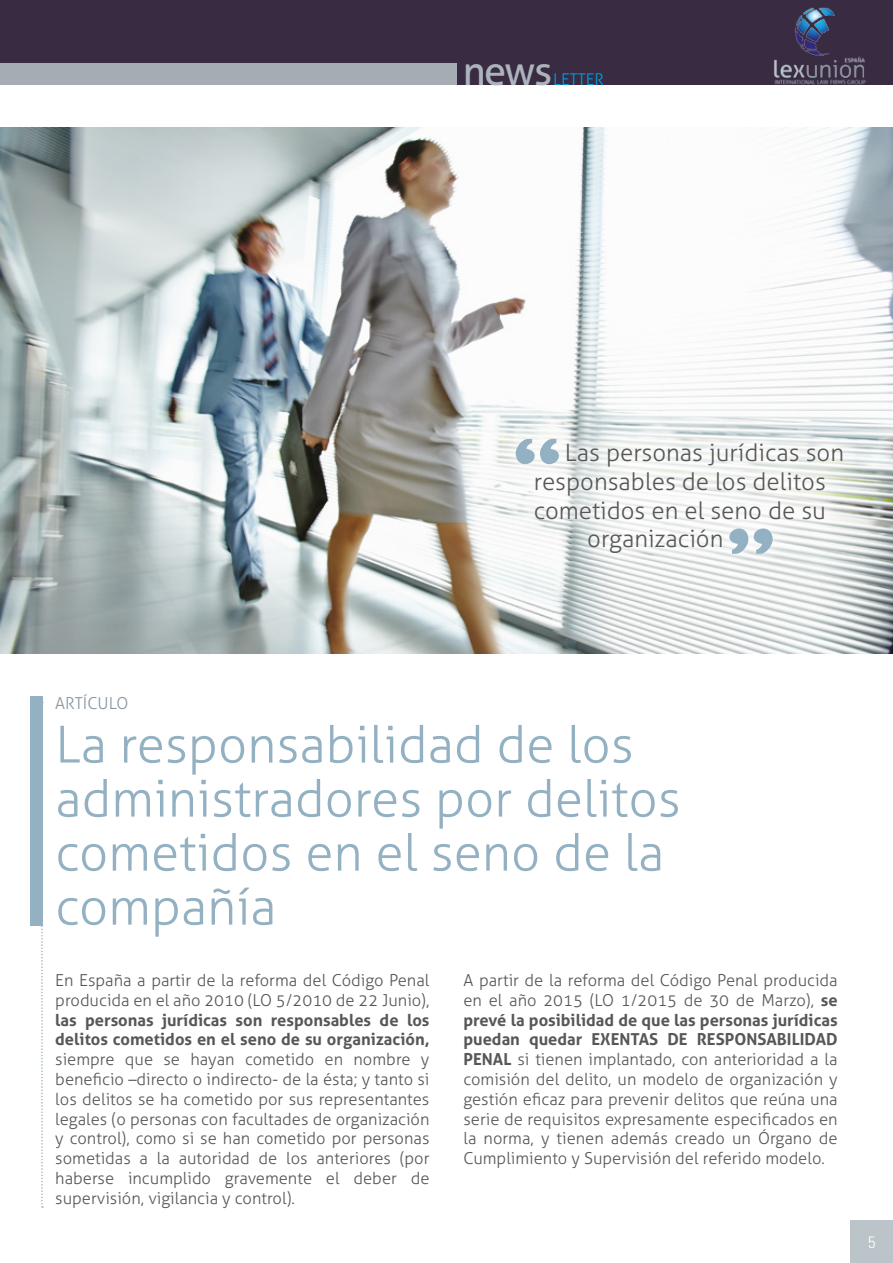
<style>
.page{position:relative;width:893px;height:1263px;background:#fff}
.page>*{position:absolute;margin:0;border:0;box-sizing:border-box;transform-origin:0 0}
.t1{font:300 51px/54px "Aller";color:#93b1c2}
.t2{font:39.9px "Aller";color:#bac4c9}
.t3{font:300 24px "Aller";color:#575756}
.t4{font:300 16.5px/19.8px "Aller";color:#575756;text-align:justify}
.t5{font:700 16.5px/19.8px "Aller";color:#575756}
.t6{font:300 16.5px "Aller";color:#88959f}
.t7{font:300 condensed 16.5px "Univers";color:#fff}
.t8{font:300 16.2px "Aller";color:#009fe3}
.s1{font-weight:700}
</style>
<div class="page">
<div style="left:0;top:0;width:893px;height:85px;background:#382b42"></div>
<div style="left:0;top:64px;width:457px;height:21px;background:#a6acb4"></div>
<div style="left:850px;top:1220px;width:43px;height:43px;background:#bac4c9"></div>
<img style="left:773px;top:7px;width:93px;height:78px">
<img style="left:0;top:128px;width:893px;height:526px">
<svg style="left:497px;top:420px;width:365px;height:153px"></svg>
<svg style="left:516px;top:439px;width:43px;height:25px"></svg>
<svg style="left:729px;top:528px;width:44px;height:26px"></svg>
<svg style="left:41px;top:926px;width:2px;height:282px"></svg>
<div style="left:30px;top:696px;width:13px;height:230px;background:#93b1c2"></div>
<h2 class="t2" style="left:462px;top:47px;width:92px">news</h2>
<p class="t8" style="left:553px;top:70px;width:52px">LETTER</p>
<h3 class="t3" style="left:565px;top:438px;width:281px">Las personas jurídicas son</h3>
<h3 class="t3" style="left:534px;top:467px;width:293px">responsables de los delitos</h3>
<h3 class="t3" style="left:534px;top:496px;width:294px">cometidos en el seno de su</h3>
<h3 class="t3" style="left:587px;top:524px;width:138px">organización</h3>
<p class="t6" style="left:55px;top:693px;width:75px">ARTÍCULO</p>
<h1 class="t1" style="left:55px;top:717px;width:627px">La responsabilidad de los administradores por delitos cometidos en el seno de la compañía</h1>
<p class="t4" style="left:55px;top:970px;width:376px">En España a partir de la reforma del Código Penal producida en el año 2010 (LO 5/2010 de 22 Junio),</p>
<p class="t5" style="left:55px;top:1010px;width:376px">las personas jurídicas son responsables de los delitos cometidos en el seno de su organización,</p>
<p class="t4" style="left:55px;top:1049px;width:376px">siempre que se hayan cometido en nombre y beneficio –directo o indirecto- de la ésta; y tanto si los delitos se ha cometido por sus representantes legales (o personas con facultades de organización y control), como si se han cometido por personas sometidas a la autoridad de los anteriores (por haberse incumplido gravemente el deber de supervisión, vigilancia y control).</p>
<p class="t4" style="left:463px;top:970px;width:376px">A partir de la reforma del Código Penal producida en el año 2015 (LO 1/2015 de 30 de Marzo), <span class="s1">se prevé la posibilidad de que las personas jurídicas puedan quedar EXENTAS DE RESPONSABILIDAD PENAL</span> si tienen implantado, con anterioridad a la comisión del delito, un modelo de organización y gestión eficaz para prevenir delitos que reúna una serie de requisitos expresamente especificados en la norma, y tienen además creado un Órgano de Cumplimiento y Supervisión del referido modelo.</p>
<p class="t7" style="left:868px;top:1232px;width:9px">5</p>
</div>
